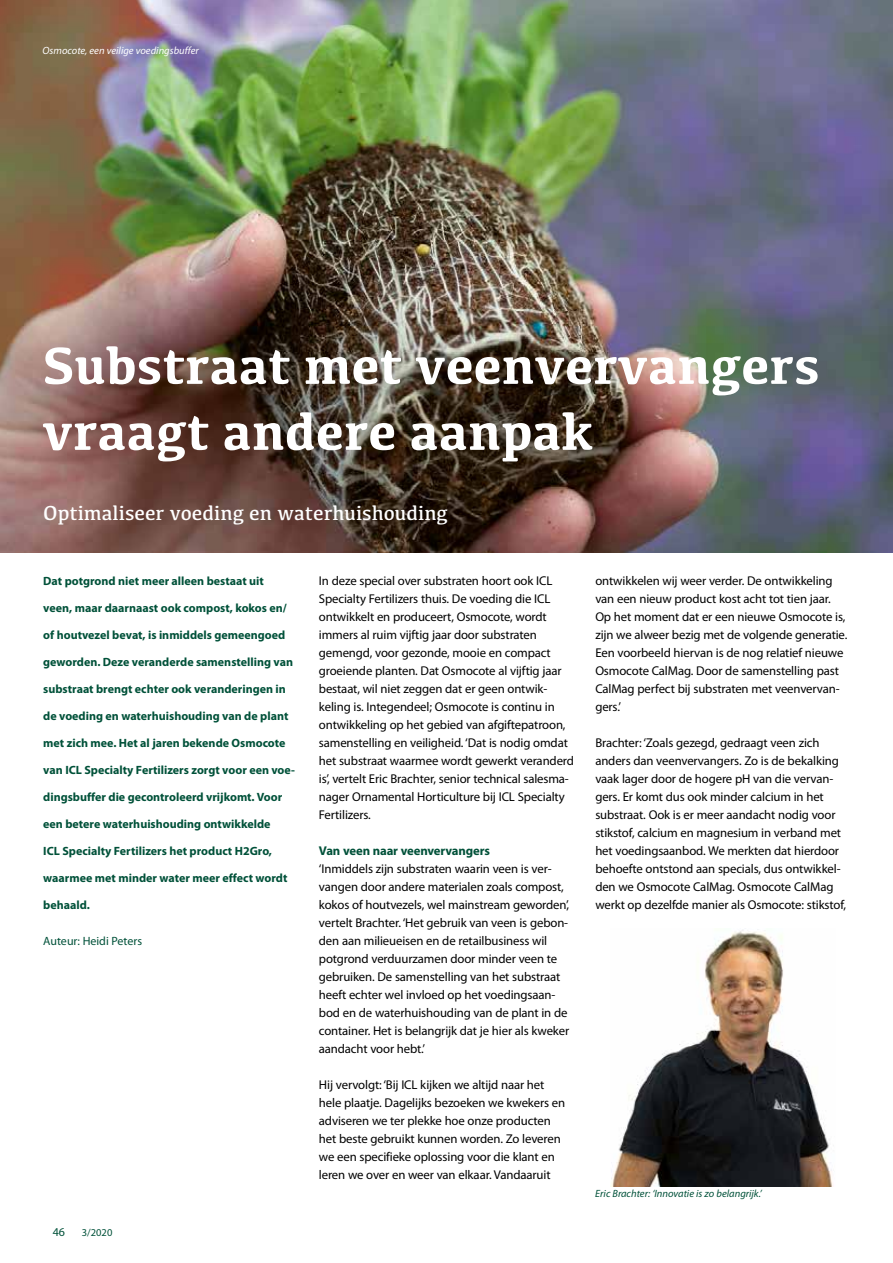
<style>
.page{position:relative;width:893px;height:1263px;background:#fff}
.page>*{position:absolute;margin:0;border:0;box-sizing:border-box;transform-origin:0 0}
.t1{font:700 54px/66px "Kefa";color:#fff}
.t2{font:21px "Kefa";color:#fff}
.t3{font:12.75px/18px "Myriad Pro";letter-spacing:-.01em;color:#000}
.t4{font:700 12.75px "Myriad Pro";letter-spacing:-.01em;color:#005139}
.t5{font:700 12px "Myriad Pro";color:#005139}
.t6{font:12px "Myriad Pro";color:#005139}
.t7{font:italic 10.5px "Myriad Pro";color:#005139}
.t8{font:italic 10.5px "Myriad Pro";color:#fff}
.t9{font:10.5px "Myriad Pro";color:#005139}
</style>
<div class="page">
<img style="left:0;top:0;width:893px;height:552px">
<img style="left:610px;top:930px;width:223px;height:256px">
<p class="t8" style="left:43px;top:44px;width:158px">Osmocote, een veilige voedingsbuffer</p>
<h1 class="t1" style="left:43px;top:330px;width:779px">Substraat met veenvervangers vraagt andere aanpak</h1>
<h2 class="t2" style="left:43px;top:500px;width:406px">Optimaliseer voeding en waterhuishouding</h2>
<p class="t5" style="left:43px;top:573px;width:222px">Dat potgrond niet meer alleen bestaat uit</p>
<p class="t5" style="left:43px;top:600px;width:245px">veen, maar daarnaast ook compost, kokos en/</p>
<p class="t5" style="left:43px;top:627px;width:244px">of houtvezel bevat, is inmiddels gemeengoed</p>
<p class="t5" style="left:43px;top:654px;width:251px">geworden. Deze veranderde samenstelling van</p>
<p class="t5" style="left:43px;top:681px;width:244px">substraat brengt echter ook veranderingen in</p>
<p class="t5" style="left:43px;top:708px;width:247px">de voeding en waterhuishouding van de plant</p>
<p class="t5" style="left:43px;top:735px;width:244px">met zich mee. Het al jaren bekende Osmocote</p>
<p class="t5" style="left:43px;top:762px;width:253px">van ICL Specialty Fertilizers zorgt voor een voe-</p>
<p class="t5" style="left:43px;top:789px;width:240px">dingsbuffer die gecontroleerd vrijkomt. Voor</p>
<p class="t5" style="left:43px;top:816px;width:229px">een betere waterhuishouding ontwikkelde</p>
<p class="t5" style="left:43px;top:843px;width:230px">ICL Specialty Fertilizers het product H2Gro,</p>
<p class="t5" style="left:43px;top:870px;width:246px">waarmee met minder water meer effect wordt</p>
<p class="t5" style="left:43px;top:897px;width:48px">behaald.</p>
<p class="t6" style="left:43px;top:934px;width:100px">Auteur: Heidi Peters</p>
<p class="t6" style="left:53px;top:1224px;width:14px">46</p>
<p class="t9" style="left:82px;top:1226px;width:32px">3/2020</p>
<p class="t3" style="left:319px;top:572px;width:257px">In deze special over substraten hoort ook ICL Specialty Fertilizers thuis. De voeding die ICL ontwikkelt en produceert, Osmocote, wordt immers al ruim vijftig jaar door substraten gemengd, voor gezonde, mooie en compact groeiende planten. Dat Osmocote al vijftig jaar bestaat, wil niet zeggen dat er geen ontwik&shy;keling is. Integendeel; Osmocote is continu in ontwikkeling op het gebied van afgiftepatroon, samenstelling en veiligheid. ‘Dat is nodig omdat het substraat waarmee wordt gewerkt veranderd is’, vertelt Eric Brachter, senior technical salesma&shy;nager Ornamental Horticulture bij ICL Specialty Fertilizers.</p>
<p class="t4" style="left:319px;top:842px;width:173px">Van veen naar veenvervangers</p>
<p class="t3" style="left:319px;top:860px;width:252px">‘Inmiddels zijn substraten waarin veen is ver&shy;vangen door andere materialen zoals compost, kokos of houtvezels, wel mainstream geworden’, vertelt Brachter. ‘Het gebruik van veen is gebon&shy;den aan milieueisen en de retailbusiness wil potgrond verduurzamen door minder veen te gebruiken. De samenstelling van het substraat heeft echter wel invloed op het voedingsaan&shy;bod en de waterhuishouding van de plant in de container. Het is belangrijk dat je hier als kweker aandacht voor hebt.’</p>
<p class="t3" style="left:319px;top:1076px;width:248px">Hij vervolgt: ‘Bij ICL kijken we altijd naar het hele plaatje. Dagelijks bezoeken we kwekers en adviseren we ter plekke hoe onze producten het beste gebruikt kunnen worden. Zo leveren we een specifieke oplossing voor die klant en leren we over en weer van elkaar. Vandaaruit</p>
<p class="t3" style="left:595px;top:572px;width:254px">ontwikkelen wij weer verder. De ontwikkeling van een nieuw product kost acht tot tien jaar.<br>Op het moment dat er een nieuwe Osmocote is, zijn we alweer bezig met de volgende generatie.<br>Een voorbeeld hiervan is de nog relatief nieuwe Osmocote CalMag. Door de samenstelling past CalMag perfect bij substraten met veenvervan&shy;gers.’</p>
<p class="t3" style="left:595px;top:734px;width:252px">Brachter: ‘Zoals gezegd, gedraagt veen zich anders dan veenvervangers. Zo is de bekalking vaak lager door de hogere pH van die vervan&shy;gers. Er komt dus ook minder calcium in het substraat. Ook is er meer aandacht nodig voor stikstof, calcium en magnesium in verband met het voedingsaanbod. We merkten dat hierdoor behoefte ontstond aan specials, dus ontwikkel&shy;den we Osmocote CalMag. Osmocote CalMag werkt op dezelfde manier als Osmocote: stikstof,</p>
<p class="t7" style="left:595px;top:1187px;width:168px">Eric Brachter: ‘Innovatie is zo belangrijk.’</p>
</div>
